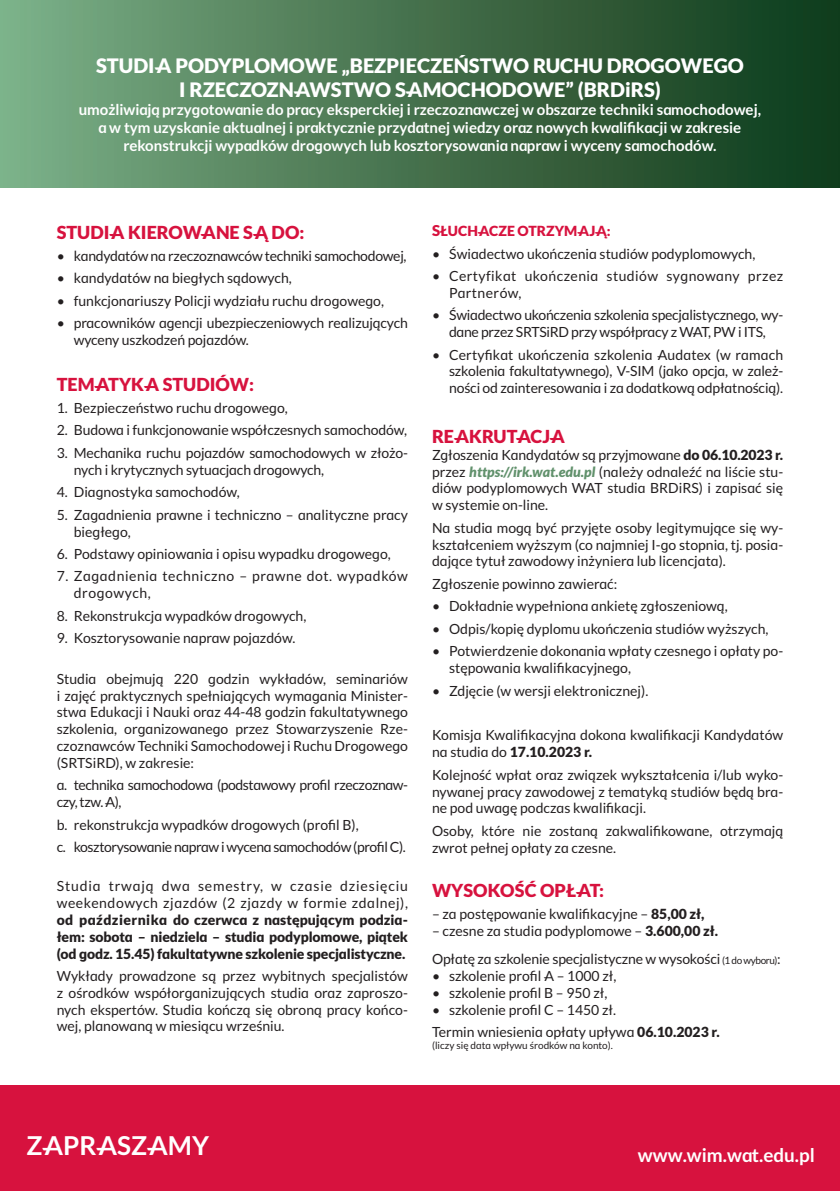
<style>
.page{position:relative;width:840px;height:1191px;background:#fff}
.page>*{position:absolute;margin:0;border:0;box-sizing:border-box;transform-origin:0 0}
.t1{font:700 26px "WA Tstyle";color:#fff}
.wybicie_bold{font:900 20px/24px "WA Tstyle";color:#fff;text-align:center}
.t2{font:700 18.8px "WA Tstyle";color:#fff}
.kontakt{font:900 18px "WA Tstyle";color:#d7123e}
.wybicie_bold-2{font:700 15px/18px "WA Tstyle";color:#fff;text-align:center}
.tresc_2{font:14px/16.8px "WA Tstyle";color:#231f20}
.t3{font:900 14px/16.8px "WA Tstyle";letter-spacing:-.01em;color:#231f20;text-align:justify}
.tresc_2-2{font:14px/16.8px "WA Tstyle";letter-spacing:-.02em;color:#231f20;text-align:center}
.tresc_2-3{font:14px/16.8px "WA Tstyle";letter-spacing:-.03em;color:#231f20}
.tresc_2-4{font:14px/16.8px "WA Tstyle";letter-spacing:.04em;color:#231f20}
.tresc_2-5{font:14px/16.8px "WA Tstyle";letter-spacing:.03em;color:#231f20}
.kontakt-2{font:900 14px "WA Tstyle";color:#d7123e}
.t4{font:10px "WA Tstyle";color:#231f20}
.s1{font-weight:400}
.s2{font-size:15px}
.s3{font-weight:900}
.s4{font-weight:900;font-style:italic;color:#61916c}
.s5{font-size:10px}
</style>
<div class="page">
<div style="left:0;top:1085px;width:839px;height:106px;background:#d7123e"></div>
<div style="left:0;top:0;width:839px;height:187px;background:linear-gradient(to right,#7dae86,#0e3817)"></div>
<p class="wybicie_bold" style="left:96px;top:53px;width:649px">STUDIA PODYPLOMOWE „BEZPIECZEŃSTWO RUCHU DROGOWEGO<br>I RZECZOZNAWSTWO SAMOCHODOWE” (BRDiRS)</p>
<p class="wybicie_bold-2" style="left:79px;top:100px;width:683px">umożliwiają przygotowanie do pracy eksperckiej i rzeczoznawczej w obszarze techniki samochodowej, a w tym uzyskanie aktualnej i praktycznie przydatnej wiedzy oraz nowych kwalifikacji w zakresie rekonstrukcji wypadków drogowych lub kosztorysowania napraw i wyceny samochodów.</p>
<p class="kontakt" style="left:57px;top:221px;width:249px">STUDIA KIEROWANE SĄ DO:</p>
<p class="tresc_2-2" style="left:57px;top:247px;width:351px">• kandydatów na rzeczoznawców techniki samochodowej,</p>
<p class="tresc_2" style="left:57px;top:270px;width:236px">• kandydatów na biegłych sądowych,</p>
<p class="tresc_2" style="left:57px;top:292px;width:328px">• funkcjonariuszy Policji wydziału ruchu drogowego,</p>
<p class="tresc_2" style="left:74px;top:315px;width:335px;text-indent:-17px">• pracowników agencji ubezpieczeniowych realizujących wyceny uszkodzeń pojazdów.</p>
<p class="kontakt" style="left:57px;top:373px;width:199px">TEMATYKA STUDIÓW:</p>
<p class="tresc_2" style="left:57px;top:399px;width:232px">1. Bezpieczeństwo ruchu drogowego,</p>
<p class="tresc_2" style="left:57px;top:422px;width:351px">2. Budowa i funkcjonowanie współczesnych samochodów,</p>
<p class="tresc_2" style="left:74px;top:444px;width:335px;text-indent:-17px">3. Mechanika ruchu pojazdów samochodowych w złożo&shy;nych i krytycznych sytuacjach drogowych,</p>
<p class="tresc_2" style="left:57px;top:483px;width:184px">4. Diagnostyka samochodów,</p>
<p class="tresc_2" style="left:74px;top:506px;width:335px;text-indent:-17px">5. Zagadnienia prawne i techniczno – analityczne pracy biegłego,</p>
<p class="tresc_2" style="left:57px;top:545px;width:335px">6. Podstawy opiniowania i opisu wypadku drogowego,</p>
<p class="tresc_2-4" style="left:74px;top:568px;width:335px;text-indent:-17px">7. Zagadnienia techniczno – prawne dot. wypadków drogowych,</p>
<p class="tresc_2" style="left:57px;top:607px;width:251px">8. Rekonstrukcja wypadków drogowych,</p>
<p class="tresc_2" style="left:57px;top:629px;width:240px">9. Kosztorysowanie napraw pojazdów.</p>
<p class="tresc_2" style="left:57px;top:670px;width:352px;text-align:justify">Studia obejmują 220 godzin wykładów, seminariów i zajęć praktycznych spełniających wymagania Minister&shy;stwa Edukacji i Nauki oraz 44-48 godzin fakultatywnego szkolenia, organizowanego przez Stowarzyszenie Rze&shy;czoznawców Techniki Samochodowej i Ruchu Drogowego (SRTSiRD), w zakresie:</p>
<p class="tresc_2-3" style="left:57px;top:776px;width:352px">a. technika samochodowa (podstawowy profil rzeczoznaw&shy;czy, tzw. A),</p>
<p class="tresc_2" style="left:57px;top:815px;width:303px">b. rekonstrukcja wypadków drogowych (profil B),</p>
<p class="tresc_2-3" style="left:57px;top:838px;width:350px">c. kosztorysowanie napraw i wycena samochodów (profil C).</p>
<p class="t3" style="left:57px;top:877px;width:352px"><span class="s1">Studia trwają dwa semestry, w czasie dziesięciu weekendowych zjazdów (2 zjazdy w formie zdalnej), </span>od października do czerwca z następującym podzia&shy;łem: sobota – niedziela – studia podyplomowe, piątek (od godz. 15.45) fakultatywne szkolenie specjalistyczne.</p>
<p class="tresc_2" style="left:57px;top:967px;width:352px;text-align:justify">Wykłady prowadzone są przez wybitnych specjalistów z ośrodków współorganizujących studia oraz zaproszo&shy;nych ekspertów. Studia kończą się obroną pracy końco&shy;wej, planowaną w miesiącu wrześniu.</p>
<p class="kontakt-2" style="left:432px;top:222px;width:180px"><span class="s2">S</span>ŁUCHACZE OTRZYMAJĄ:</p>
<p class="tresc_2" style="left:432px;top:245px;width:325px">• Świadectwo ukończenia studiów podyplomowych,</p>
<p class="tresc_2-5" style="left:449px;top:267px;width:335px;text-indent:-17px">• Certyfikat ukończenia studiów sygnowany przez<br>Partnerów,</p>
<p class="tresc_2-2" style="left:432px;top:306px;width:352px">• Świadectwo ukończenia szkolenia specjalistycznego, wy&shy;dane przez SRTSiRD przy współpracy z WAT, PW i ITS,</p>
<p class="tresc_2" style="left:449px;top:346px;width:335px;text-align:justify;text-indent:-17px">• Certyfikat ukończenia szkolenia Audatex (w ramach szkolenia fakultatywnego), V-SIM (jako opcja, w zależ&shy;ności od zainteresowania i za dodatkową odpłatnością).</p>
<p class="kontakt" style="left:432px;top:425px;width:134px">REAKRUTACJA</p>
<p class="tresc_2" style="left:432px;top:446px;width:352px;text-align:justify">Zgłoszenia Kandydatów są przyjmowane <span class="s3">do 06.10.2023 r. </span>przez <span class="s4">https://irk.wat.edu.pl</span> (należy odnaleźć na liście stu&shy;diów podyplomowych WAT studia BRDiRS) i zapisać się w systemie on-line.</p>
<p class="tresc_2" style="left:432px;top:519px;width:352px;text-align:justify">Na studia mogą być przyjęte osoby legitymujące się wy&shy;kształceniem wyższym (co najmniej I-go stopnia, tj. posia&shy;dające tytuł zawodowy inżyniera lub licencjata).</p>
<p class="tresc_2" style="left:432px;top:575px;width:187px">Zgłoszenie powinno zawierać:</p>
<p class="tresc_2" style="left:432px;top:597px;width:297px">• Dokładnie wypełniona ankietę zgłoszeniową,</p>
<p class="tresc_2" style="left:432px;top:620px;width:338px">• Odpis/kopię dyplomu ukończenia studiów wyższych,</p>
<p class="tresc_2" style="left:449px;top:642px;width:335px;text-indent:-17px">• Potwierdzenie dokonania wpłaty czesnego i opłaty po&shy;stępowania kwalifikacyjnego,</p>
<p class="tresc_2" style="left:432px;top:682px;width:218px">• Zdjęcie (w wersji elektronicznej).</p>
<p class="tresc_2" style="left:432px;top:726px;width:352px">Komisja Kwalifikacyjna dokona kwalifikacji Kandydatów na studia do <span class="s3">17.10.2023 r.</span></p>
<p class="tresc_2" style="left:432px;top:766px;width:352px;text-align:justify">Kolejność wpłat oraz związek wykształcenia i/lub wyko&shy;nywanej pracy zawodowej z tematyką studiów będą bra&shy;ne pod uwagę podczas kwalifikacji.</p>
<p class="tresc_2" style="left:432px;top:822px;width:352px">Osoby, które nie zostaną zakwalifikowane, otrzymają zwrot pełnej opłaty za czesne.</p>
<p class="kontakt" style="left:432px;top:879px;width:173px">WYSOKOŚĆ OPŁAT:</p>
<p class="tresc_2" style="left:432px;top:905px;width:274px">– za postępowanie kwalifikacyjne – <span class="s3">85,00 zł,</span></p>
<p class="tresc_2" style="left:432px;top:922px;width:287px">– czesne za studia podyplomowe – <span class="s3">3.600,00 zł.</span></p>
<p class="tresc_2" style="left:432px;top:950px;width:350px">Opłatę za szkolenie specjalistyczne w wysokości <span class="s5">(1 do wyboru)</span>:</p>
<p class="tresc_2" style="left:432px;top:967px;width:186px">• szkolenie profil A – 1000 zł,</p>
<p class="tresc_2" style="left:432px;top:984px;width:177px">• szkolenie profil B – 950 zł,</p>
<p class="tresc_2" style="left:432px;top:1000px;width:185px">• szkolenie profil C – 1450 zł.</p>
<p class="tresc_2" style="left:432px;top:1023px;width:289px">Termin wniesienia opłaty upływa <span class="s3">06.10.2023 r.</span></p>
<p class="t4" style="left:432px;top:1039px;width:182px">(liczy się data wpływu środków na konto).</p>
<p class="t1" style="left:26px;top:1129px;width:184px">ZAPRASZAMY</p>
<h3 class="t2" style="left:637px;top:1144px;width:178px">www.wim.wat.edu.pl</h3>
</div>
